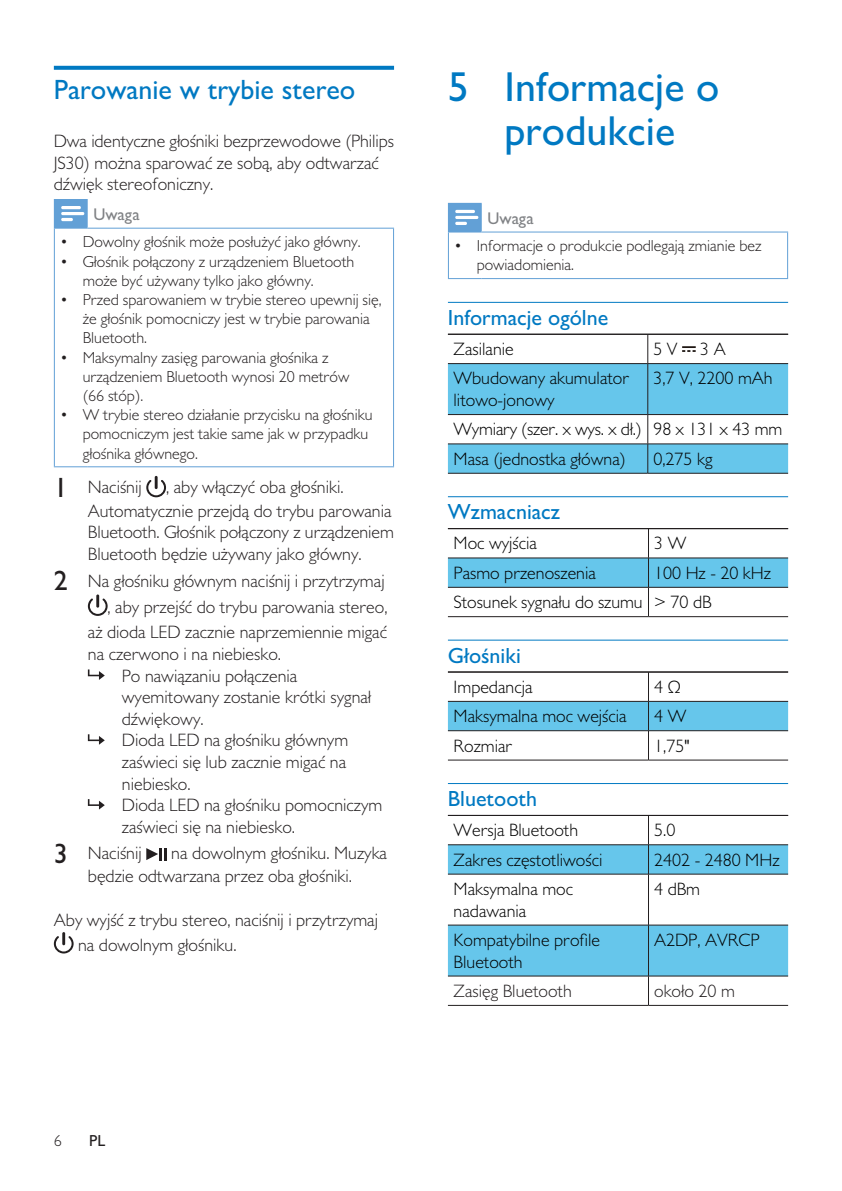
<style>
.page{position:relative;width:842px;height:1191px;background:#fff}
.page>*{position:absolute;margin:0;border:0;box-sizing:border-box;transform-origin:0 0}
.大标题{font:500 42px/44px "Gill Sans MT Pro";color:#0079c2;text-align:center}
.小标题_1{font:500 28px "Gill Sans MT Pro";color:#0079c2}
.小标题_4{font:500 22px "Gill Sans MT Pro";color:#0079c2}
.内文{font:300 18px/21.6px "Gill Sans MT Pro";color:#000}
.内文___tab6{font:300 18px/25.8px "Gill Sans MT Pro";color:#231f20}
.内文-2{font:300 18px/21.6px "Gill Sans MT Pro";color:#231f20}
.内文___L6___tab12{font:300 18px/21.6px "Gill Sans MT Pro";color:#231f20}
.小标题_3_note{font:500 17px "Gill Sans MT Pro";color:#808285}
.内文-1___tab4{font:300 16px/19.2px "Gill Sans MT Pro";color:#231f20}
.t1{font:500 16px "Gill Sans MT Pro";color:#231f20}
.s1{font-weight:500;font-size:28px}
</style>
<div class="page">
<hr style="left:448px;top:302px;width:340px;height:1px;background:#0079c2">
<hr style="left:448px;top:496px;width:340px;height:1px;background:#0079c2">
<hr style="left:448px;top:639px;width:340px;height:1px;background:#0079c2">
<hr style="left:448px;top:783px;width:340px;height:1px;background:#0079c2">
<div style="left:448px;top:203px;width:33px;height:29px;background:#62a0d6"></div>
<hr style="left:448px;top:232px;width:1px;height:46px;background:#62a0d6">
<hr style="left:787px;top:232px;width:1px;height:46px;background:#62a0d6">
<hr style="left:448px;top:203px;width:34px;height:1px;background:#62a0d6">
<hr style="left:481px;top:231px;width:307px;height:1px;background:#62a0d6">
<hr style="left:448px;top:278px;width:33px;height:1px;background:#62a0d6">
<hr style="left:481px;top:278px;width:307px;height:1px;background:#62a0d6">
<svg style="left:455px;top:204px;width:27px;height:27px"></svg>
<hr style="left:448px;top:473px;width:200px;height:1px;background:#231f20">
<hr style="left:648px;top:473px;width:140px;height:1px;background:#231f20">
<svg style="left:448px;top:334px;width:340px;height:139px"></svg>
<hr style="left:448px;top:528px;width:200px;height:1px;background:#231f20">
<hr style="left:648px;top:528px;width:140px;height:1px;background:#231f20">
<svg style="left:448px;top:529px;width:340px;height:87px"></svg>
<hr style="left:448px;top:616px;width:200px;height:1px;background:#231f20">
<hr style="left:648px;top:616px;width:140px;height:1px;background:#231f20">
<hr style="left:448px;top:671px;width:200px;height:1px;background:#231f20">
<hr style="left:648px;top:671px;width:140px;height:1px;background:#231f20">
<svg style="left:448px;top:672px;width:340px;height:87px"></svg>
<hr style="left:448px;top:759px;width:200px;height:1px;background:#231f20">
<hr style="left:648px;top:759px;width:140px;height:1px;background:#231f20">
<svg style="left:448px;top:845px;width:340px;height:130px;fill:#66c6eb"></svg>
<hr style="left:448px;top:815px;width:200px;height:1px;background:#231f20">
<hr style="left:648px;top:815px;width:140px;height:1px;background:#231f20">
<hr style="left:448px;top:844px;width:200px;height:1px;background:#231f20">
<hr style="left:648px;top:844px;width:140px;height:1px;background:#231f20">
<svg style="left:648px;top:816px;width:1px;height:57px"></svg>
<hr style="left:448px;top:873px;width:200px;height:1px;background:#231f20">
<hr style="left:648px;top:873px;width:140px;height:1px;background:#231f20">
<hr style="left:648px;top:874px;width:1px;height:51px;background:#231f20">
<hr style="left:448px;top:924px;width:200px;height:1px;background:#231f20">
<hr style="left:648px;top:924px;width:140px;height:1px;background:#231f20">
<hr style="left:648px;top:925px;width:1px;height:50px;background:#231f20">
<hr style="left:448px;top:975px;width:200px;height:1px;background:#231f20">
<hr style="left:648px;top:975px;width:140px;height:1px;background:#231f20">
<svg style="left:648px;top:976px;width:1px;height:29px"></svg>
<hr style="left:448px;top:1005px;width:200px;height:1px;background:#231f20">
<hr style="left:648px;top:1005px;width:140px;height:1px;background:#231f20">
<svg style="left:54px;top:66px;width:340px;height:4px"></svg>
<div style="left:54px;top:199px;width:33px;height:29px;background:#62a0d6"></div>
<hr style="left:54px;top:229px;width:1px;height:237px;background:#62a0d6">
<hr style="left:393px;top:229px;width:1px;height:237px;background:#62a0d6">
<hr style="left:54px;top:199px;width:34px;height:1px;background:#62a0d6">
<hr style="left:54px;top:228px;width:33px;height:1px;background:#62a0d6">
<hr style="left:87px;top:228px;width:307px;height:1px;background:#62a0d6">
<hr style="left:54px;top:466px;width:33px;height:1px;background:#62a0d6">
<hr style="left:87px;top:466px;width:307px;height:1px;background:#62a0d6">
<svg style="left:61px;top:200px;width:27px;height:28px"></svg>
<svg style="left:146px;top:476px;width:20px;height:21px"></svg>
<svg style="left:88px;top:594px;width:20px;height:22px"></svg>
<svg style="left:88px;top:669px;width:17px;height:11px"></svg>
<svg style="left:88px;top:734px;width:17px;height:10px"></svg>
<svg style="left:88px;top:799px;width:17px;height:10px"></svg>
<svg style="left:146px;top:848px;width:21px;height:12px"></svg>
<svg style="left:54px;top:932px;width:20px;height:21px"></svg>
<p class="小标题_1" style="left:54px;top:73px;width:303px">Parowanie w trybie stereo</p>
<p class="内文-2" style="left:54px;top:130px;width:342px">Dwa identyczne głośniki bezprzewodowe (Philips<br>JS30) można sparować ze sobą, aby odtwarzać dźwięk stereofoniczny.</p>
<p class="小标题_3_note" style="left:93px;top:204px;width:48px">Uwaga</p>
<p class="内文-1___tab4" style="left:60px;top:232px;width:302px">• Dowolny głośnik może posłużyć jako główny.</p>
<p class="内文-1___tab4" style="left:83px;top:251px;width:273px;text-indent:-23px">• Głośnik połączony z urządzeniem Bluetooth może być używany tylko jako główny.</p>
<p class="内文-1___tab4" style="left:83px;top:290px;width:300px;text-indent:-23px">• Przed sparowaniem w trybie stereo upewnij się, że głośnik pomocniczy jest w trybie parowania<br>Bluetooth.</p>
<p class="内文-1___tab4" style="left:83px;top:347px;width:268px;text-indent:-23px">• Maksymalny zasięg parowania głośnika z urządzeniem Bluetooth wynosi 20 metrów (66 stóp).</p>
<p class="内文-1___tab4" style="left:83px;top:405px;width:291px;text-indent:-23px">• W trybie stereo działanie przycisku na głośniku pomocniczym jest takie same jak w przypadku głośnika głównego.</p>
<p class="内文___tab6" style="left:54px;top:474px;width:89px"><span class="s1">1</span> Naciśnij</p>
<p class="内文___tab6" style="left:88px;top:475px;width:305px;line-height:23.6px;text-indent:78px">, aby włączyć oba głośniki.<br>Automatycznie przejdą do trybu parowania</p>
<p class="内文___tab6" style="left:88px;top:521px;width:308px;line-height:21.6px">Bluetooth. Głośnik połączony z urządzeniem<br>Bluetooth będzie używany jako główny.</p>
<p class="内文___tab6" style="left:54px;top:567px;width:335px;text-align:right"><span class="s1">2</span> Na głośniku głównym naciśnij i przytrzymaj , aby przejść do trybu parowania stereo,<br>aż dioda LED zacznie naprzemiennie migać</p>
<p class="内文___tab6" style="left:88px;top:640px;width:195px">na czerwono i na niebiesko.</p>
<p class="内文___L6___tab12" style="left:122px;top:664px;width:251px">Po nawiązaniu połączenia wyemitowany zostanie krótki sygnał dźwiękowy.</p>
<p class="内文___L6___tab12" style="left:122px;top:729px;width:228px;text-align:justify">Dioda LED na głośniku głównym zaświeci się lub zacznie migać na niebiesko.</p>
<p class="内文___L6___tab12" style="left:122px;top:794px;width:262px">Dioda LED na głośniku pomocniczym zaświeci się na niebiesko.</p>
<p class="内文___tab6" style="left:54px;top:840px;width:89px"><span class="s1">3</span> Naciśnij</p>
<p class="内文___tab6" style="left:88px;top:841px;width:301px;line-height:23px;text-indent:83px">na dowolnym głośniku. Muzyka będzie odtwarzana przez oba głośniki.</p>
<p class="内文-2" style="left:78px;top:906px;width:301px;line-height:25.2px;text-indent:-24px">Aby wyjść z trybu stereo, naciśnij i przytrzymaj na dowolnym głośniku.</p>
<p class="内文-1___tab4" style="left:54px;top:1131px;width:9px">6</p>
<p class="t1" style="left:89px;top:1131px;width:17px">PL</p>
<p class="大标题" style="left:448px;top:64px;width:273px">5 Informacje o produkcie</p>
<p class="小标题_3_note" style="left:487px;top:208px;width:48px">Uwaga</p>
<p class="内文-1___tab4" style="left:477px;top:236px;width:286px;text-indent:-23px">• Informacje o produkcie podlegają zmianie bez powiadomienia.</p>
<p class="小标题_4" style="left:448px;top:304px;width:162px">Informacje ogólne</p>
<p class="内文" style="left:454px;top:338px;width:62px">Zasilanie</p>
<p class="内文" style="left:653px;top:338px;width:26px">5 V</p>
<p class="内文" style="left:700px;top:338px;width:27px">3 A</p>
<p class="内文" style="left:454px;top:367px;width:177px">Wbudowany akumulator litowo-jonowy</p>
<p class="内文" style="left:653px;top:367px;width:121px">3,7 V, 2200 mAh</p>
<p class="内文" style="left:454px;top:418px;width:190px">Wymiary (szer. x wys. x dł.)</p>
<p class="内文" style="left:653px;top:418px;width:130px">98 x 131 x 43 mm</p>
<p class="内文" style="left:454px;top:447px;width:174px">Masa (jednostka główna)</p>
<p class="内文" style="left:653px;top:447px;width:61px">0,275 kg</p>
<p class="小标题_4" style="left:448px;top:499px;width:114px">Wzmacniacz</p>
<p class="内文" style="left:454px;top:532px;width:85px">Moc wyjścia</p>
<p class="内文" style="left:654px;top:532px;width:34px">3 W</p>
<p class="内文" style="left:454px;top:561px;width:144px">Pasmo przenoszenia</p>
<p class="内文" style="left:654px;top:561px;width:118px">100 Hz - 20 kHz</p>
<p class="内文" style="left:454px;top:591px;width:191px">Stosunek sygnału do szumu</p>
<p class="内文" style="left:654px;top:591px;width:59px">&gt; 70 dB</p>
<p class="小标题_4" style="left:448px;top:642px;width:74px">Głośniki</p>
<p class="内文" style="left:454px;top:675px;width:80px">Impedancja</p>
<p class="内文" style="left:654px;top:675px;width:28px">4 Ω</p>
<p class="内文" style="left:454px;top:705px;width:175px">Maksymalna moc wejścia</p>
<p class="内文" style="left:654px;top:705px;width:34px">4 W</p>
<p class="内文" style="left:454px;top:734px;width:60px">Rozmiar</p>
<p class="内文" style="left:654px;top:734px;width:37px">1,75"</p>
<p class="小标题_4" style="left:448px;top:785px;width:91px">Bluetooth</p>
<p class="内文" style="left:454px;top:819px;width:126px">Wersja Bluetooth</p>
<p class="内文" style="left:654px;top:819px;width:23px">5.0</p>
<p class="内文" style="left:454px;top:848px;width:150px">Zakres częstotliwości</p>
<p class="内文" style="left:654px;top:848px;width:127px">2402 - 2480 MHz</p>
<p class="内文" style="left:454px;top:877px;width:121px">Maksymalna moc nadawania</p>
<p class="内文" style="left:654px;top:877px;width:48px">4 dBm</p>
<p class="内文" style="left:454px;top:928px;width:148px">Kompatybilne profile<br>Bluetooth</p>
<p class="内文" style="left:654px;top:928px;width:107px">A2DP, AVRCP</p>
<p class="内文-2" style="left:454px;top:979px;width:120px">Zasięg Bluetooth</p>
<p class="内文-2" style="left:654px;top:979px;width:82px">około 20 m</p>
</div>
